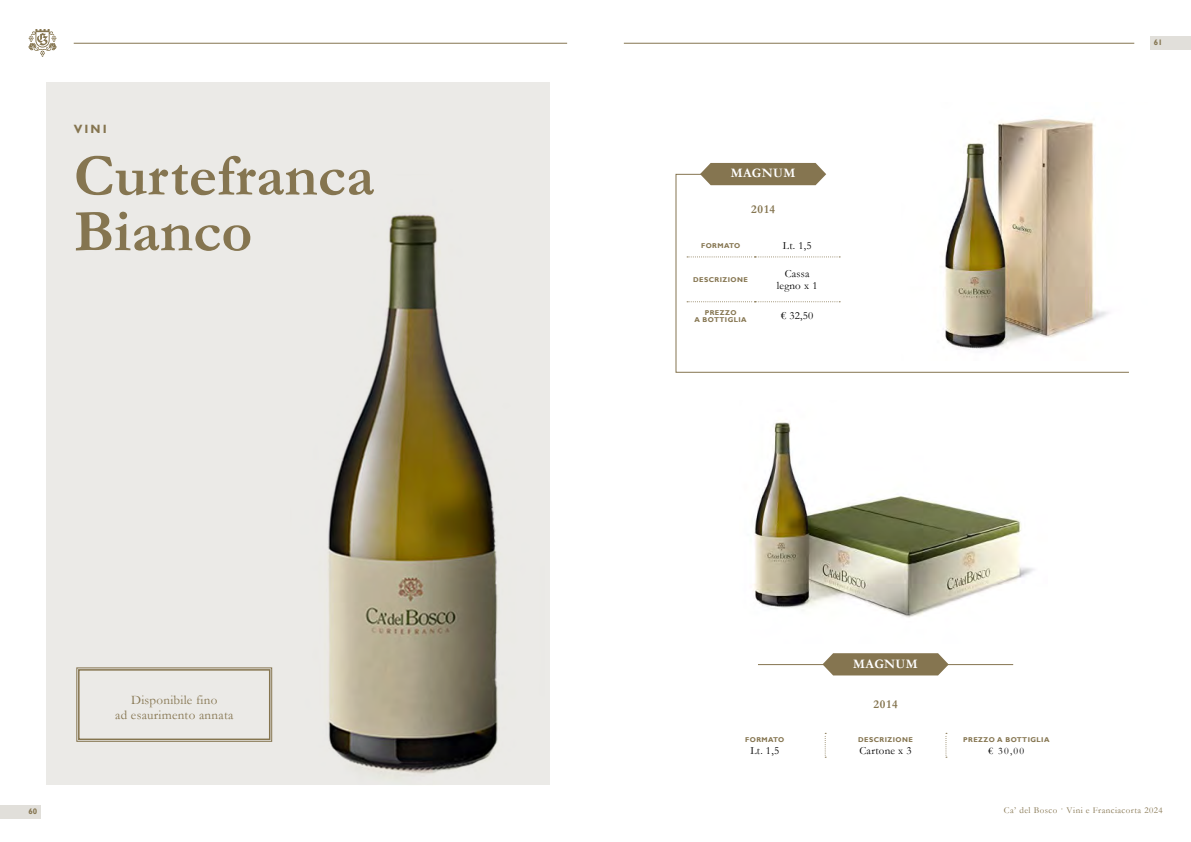
<style>
.page{position:relative;width:1191px;height:842px;background:#fff}
.page>*{position:absolute;margin:0;border:0;box-sizing:border-box;transform-origin:0 0}
.t1{font:700 60px/55.7px "Garamond";color:#857550}
.t2{font:13px/14.3px "Garamond";letter-spacing:.02em;color:#857550;text-align:center}
.t3{font:700 13px "Garamond";letter-spacing:.03em;color:#fff}
.t4{font:700 12px "Garamond";letter-spacing:.07em;color:#857550}
.t5{font:700 12px "Gill Sans";color:#857550}
.t6{font:11px/11.1px "Garamond";letter-spacing:.02em;color:#000;text-align:center}
.t7{font:10px "Garamond";color:#000}
.t8{font:9px "Garamond";letter-spacing:.05em;color:#857550}
.t9{font:700 8px "Gill Sans";color:#857550}
.t10{font:700 7px/7px "Gill Sans";letter-spacing:.06em;color:#857550;text-align:center}
</style>
<div class="page">
<div style="left:47px;top:82px;width:503px;height:703px;background:#ebeae7"></div>
<img style="left:328px;top:214px;width:170px;height:560px">
<img style="left:966px;top:118px;width:128px;height:56px">
<svg style="left:76px;top:667px;width:196px;height:75px"></svg>
<div style="left:78px;top:669px;width:192px;height:71px;border:2px solid #857550"></div>
<svg style="left:675px;top:174px;width:454px;height:199px"></svg>
<div style="left:1150px;top:36px;width:41px;height:14px;background:#e1dfda"></div>
<svg style="left:28px;top:29px;width:29px;height:28px"></svg>
<div style="left:0;top:805px;width:41px;height:13px;background:#e1dfda"></div>
<hr style="left:624px;top:43px;width:510px;height:1px;background:#857550">
<hr style="left:74px;top:43px;width:493px;height:1px;background:#857550">
<svg style="left:700px;top:163px;width:126px;height:22px"></svg>
<svg style="left:687px;top:256px;width:153px;height:1px"></svg>
<svg style="left:687px;top:301px;width:153px;height:1px"></svg>
<hr style="left:758px;top:664px;width:255px;height:1px;background:#857550">
<svg style="left:824px;top:733px;width:2px;height:25px"></svg>
<svg style="left:945px;top:733px;width:2px;height:25px"></svg>
<svg style="left:822px;top:653px;width:126px;height:22px"></svg>
<img style="left:754px;top:422px;width:281px;height:196px">
<h3 class="t5" style="left:74px;top:122px;width:35px">VINI</h3>
<h1 class="t1" style="left:74px;top:148px;width:302px">Curtefranca<br>Bianco</h1>
<p class="t9" style="left:28px;top:806px;width:10px">60</p>
<h2 class="t2" style="left:115px;top:693px;width:120px">Disponibile fino<br>ad esaurimento annata</h2>
<h2 class="t3" style="left:730px;top:164px;width:66px">MAGNUM</h2>
<h3 class="t4" style="left:751px;top:201px;width:26px">2014</h3>
<p class="t10" style="left:701px;top:242px;width:41px">FORMATO</p>
<h3 class="t6" style="left:783px;top:240px;width:30px">Lt. 1,5</h3>
<p class="t10" style="left:693px;top:276px;width:56px">DESCRIZIONE</p>
<h3 class="t6" style="left:777px;top:268px;width:42px">Cassa legno x 1</h3>
<p class="t10" style="left:694px;top:309px;width:54px">PREZZO<br>A BOTTIGLIA</p>
<h3 class="t6" style="left:781px;top:310px;width:34px">€ 32,50</h3>
<p class="t9" style="left:1153px;top:38px;width:10px">61</p>
<p class="t10" style="left:745px;top:736px;width:41px">FORMATO</p>
<h3 class="t6" style="left:750px;top:744px;width:30px">Lt. 1,5</h3>
<h2 class="t3" style="left:853px;top:655px;width:66px">MAGNUM</h2>
<h3 class="t4" style="left:873px;top:696px;width:26px">2014</h3>
<p class="t10" style="left:858px;top:736px;width:56px">DESCRIZIONE</p>
<h3 class="t6" style="left:859px;top:744px;width:54px">Cartone x 3</h3>
<p class="t10" style="left:963px;top:736px;width:88px">PREZZO A BOTTIGLIA</p>
<h3 class="t7" style="left:988px;top:744px;width:37px">€ 30,00</h3>
<p class="t8" style="left:1004px;top:804px;width:160px">Ca’ del Bosco · Vini e Franciacorta 2024</p>
</div>
